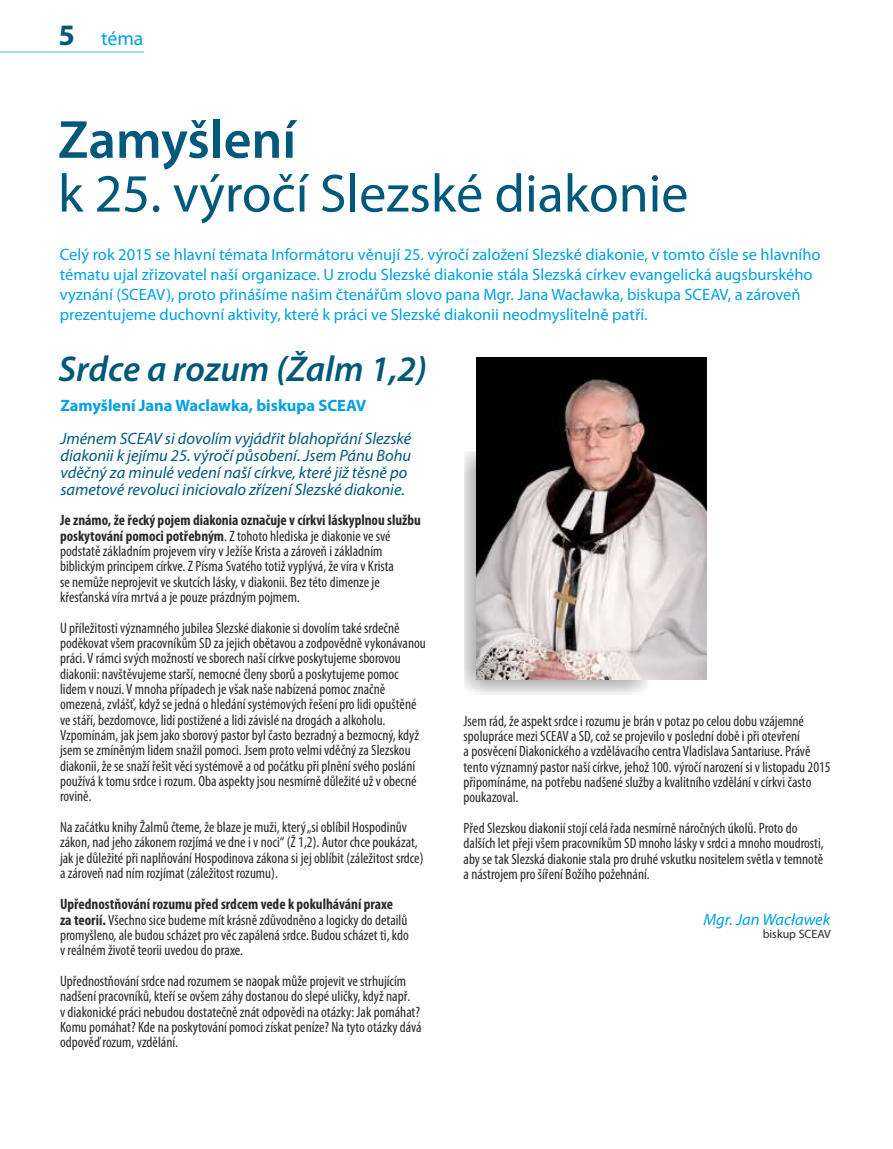
<style>
.page{position:relative;width:893px;height:1149px;background:#fff}
.page>*{position:absolute;margin:0;border:0;box-sizing:border-box;transform-origin:0 0}
.t1{font:54px "Myriad Pro";color:#00597a}
.t2{font:600 54px "Myriad Pro";color:#00597a}
.t3{font:italic 600 36px "Myriad Pro";color:#00597a}
.t4{font:19.8px "Myriad Pro";color:#00a1e3}
.t5{font:16.5px/19.8px "Myriad Pro";color:#00a1e3}
.t6{font:italic 16.5px/17.1px "Myriad Pro";color:#00597a}
.t7{font:700 16.5px "Myriad Pro";color:#00a1e3}
.t8{font:italic 16.5px "Myriad Pro";color:#00a1e3}
.t9{font:condensed 15px/15.3px "Myriad Pro";color:#2b2929}
.t10{font:12px "Myriad Pro";color:#2b2929}
.s1{font-weight:700;font-size:29.7px;color:#00597a}
.s2{font-weight:700}
</style>
<div class="page">
<hr style="left:0;top:52px;width:144px;height:1px;background:#a3d9f7">
<div style="left:464px;top:451px;width:185px;height:243px;background:#2b2929;opacity:.49"></div>
<img style="left:476px;top:357px;width:230px;height:322px">
<h3 class="t4" style="left:59px;top:31px;width:86px"><span class="s1">5</span> téma</h3>
<h1 class="t2" style="left:58px;top:117px;width:240px">Zamyšlení</h1>
<h1 class="t1" style="left:58px;top:171px;width:632px">k 25. výročí Slezské diakonie</h1>
<p class="t5" style="left:60px;top:246px;width:762px">Celý rok 2015 se hlavní témata Informátoru věnují 25. výročí založení Slezské diakonie, v tomto čísle se hlavního tématu ujal zřizovatel naší organizace. U zrodu Slezské diakonie stála Slezská církev evangelická augsburského vyznání (SCEAV), proto přinášíme našim čtenářům slovo pana Mgr. Jana Wacławka, biskupa SCEAV, a zároveň prezentujeme duchovní aktivity, které k práci ve Slezské diakonii neodmyslitelně patří.</p>
<h2 class="t3" style="left:59px;top:354px;width:370px">Srdce a rozum (Žalm 1,2)</h2>
<p class="t7" style="left:60px;top:398px;width:307px">Zamyšlení Jana Waclawka, biskupa SCEAV</p>
<p class="t6" style="left:60px;top:431px;width:353px">Jménem SCEAV si dovolím vyjádřit blahopřání Slezské diakonii k jejímu 25. výročí působení. Jsem Pánu Bohu vděčný za minulé vedení naší církve, které již těsně po sametové revoluci iniciovalo zřízení Slezské diakonie.</p>
<p class="t9" style="left:60px;top:513px;width:362px"><span class="s2">Je známo, že řecký pojem diakonia označuje v církvi láskyplnou službu poskytování pomoci potřebným</span>. Z tohoto hlediska je diakonie ve své podstatě základním projevem víry v Ježíše Krista a zároveň i základním biblickým principem církve. Z Písma Svatého totiž vyplývá, že víra v Krista<br>se nemůže neprojevit ve skutcích lásky, v diakonii. Bez této dimenze je křesťanská víra mrtvá a je pouze prázdným pojmem.</p>
<p class="t9" style="left:60px;top:621px;width:367px">U příležitosti významného jubilea Slezské diakonie si dovolím také srdečně poděkovat všem pracovníkům SD za jejich obětavou a zodpovědně vykonávanou práci. V rámci svých možností ve sborech naší církve poskytujeme sborovou diakonii: navštěvujeme starší, nemocné členy sborů a poskytujeme pomoc lidem v nouzi. V mnoha případech je však naše nabízená pomoc značně omezená, zvlášť, když se jedná o hledání systémových řešení pro lidi opuštěné ve stáří, bezdomovce, lidi postižené a lidi závislé na drogách a alkoholu.<br>Vzpomínám, jak jsem jako sborový pastor byl často bezradný a bezmocný, když jsem se zmíněným lidem snažil pomoci. Jsem proto velmi vděčný za Slezskou diakonii, že se snaží řešit věci systémově a od počátku při plnění svého poslání používá k tomu srdce i rozum. Oba aspekty jsou nesmírně důležité už v obecné rovině.</p>
<p class="t9" style="left:60px;top:820px;width:365px">Na začátku knihy Žalmů čteme, že blaze je muži, který „si oblíbil Hospodinův zákon, nad jeho zákonem rozjímá ve dne i v noci“ (Ž 1,2). Autor chce poukázat, jak je důležité při naplňování Hospodinova zákona si jej oblíbit (záležitost srdce) a zároveň nad ním rozjímat (záležitost rozumu).</p>
<p class="t9" style="left:60px;top:897px;width:350px"><span class="s2">Upřednostňování rozumu před srdcem vede k pokulhávání praxe<br>za teorií.</span> Všechno sice budeme mít krásně zdůvodněno a logicky do detailů promyšleno, ale budou scházet pro věc zapálená srdce. Budou scházet ti, kdo v reálném životě teorii uvedou do praxe.</p>
<p class="t9" style="left:60px;top:974px;width:363px">Upřednostňování srdce nad rozumem se naopak může projevit ve strhujícím nadšení pracovníků, kteří se ovšem záhy dostanou do slepé uličky, když např.<br>v diakonické práci nebudou dostatečně znát odpovědi na otázky: Jak pomáhat?<br>Komu pomáhat? Kde na poskytování pomoci získat peníze? Na tyto otázky dává odpověď rozum, vzdělání.</p>
<p class="t9" style="left:464px;top:714px;width:369px">Jsem rád, že aspekt srdce i rozumu je brán v potaz po celou dobu vzájemné spolupráce mezi SCEAV a SD, což se projevilo v poslední době i při otevření<br>a posvěcení Diakonického a vzdělávacího centra Vladislava Santariuse. Právě tento významný pastor naší církve, jehož 100. výročí narození si v listopadu 2015 připomínáme, na potřebu nadšené služby a kvalitního vzdělání v církvi často poukazoval.</p>
<p class="t9" style="left:464px;top:821px;width:362px">Před Slezskou diakonií stojí celá řada nesmírně náročných úkolů. Proto do dalších let přeji všem pracovníkům SD mnoho lásky v srdci a mnoho moudrosti, aby se tak Slezská diakonie stala pro druhé vskutku nositelem světla v temnotě a nástrojem pro šíření Božího požehnání.</p>
<p class="t8" style="left:703px;top:911px;width:128px">Mgr. Jan Wacławek</p>
<p class="t10" style="left:763px;top:928px;width:70px">biskup SCEAV</p>
</div>
